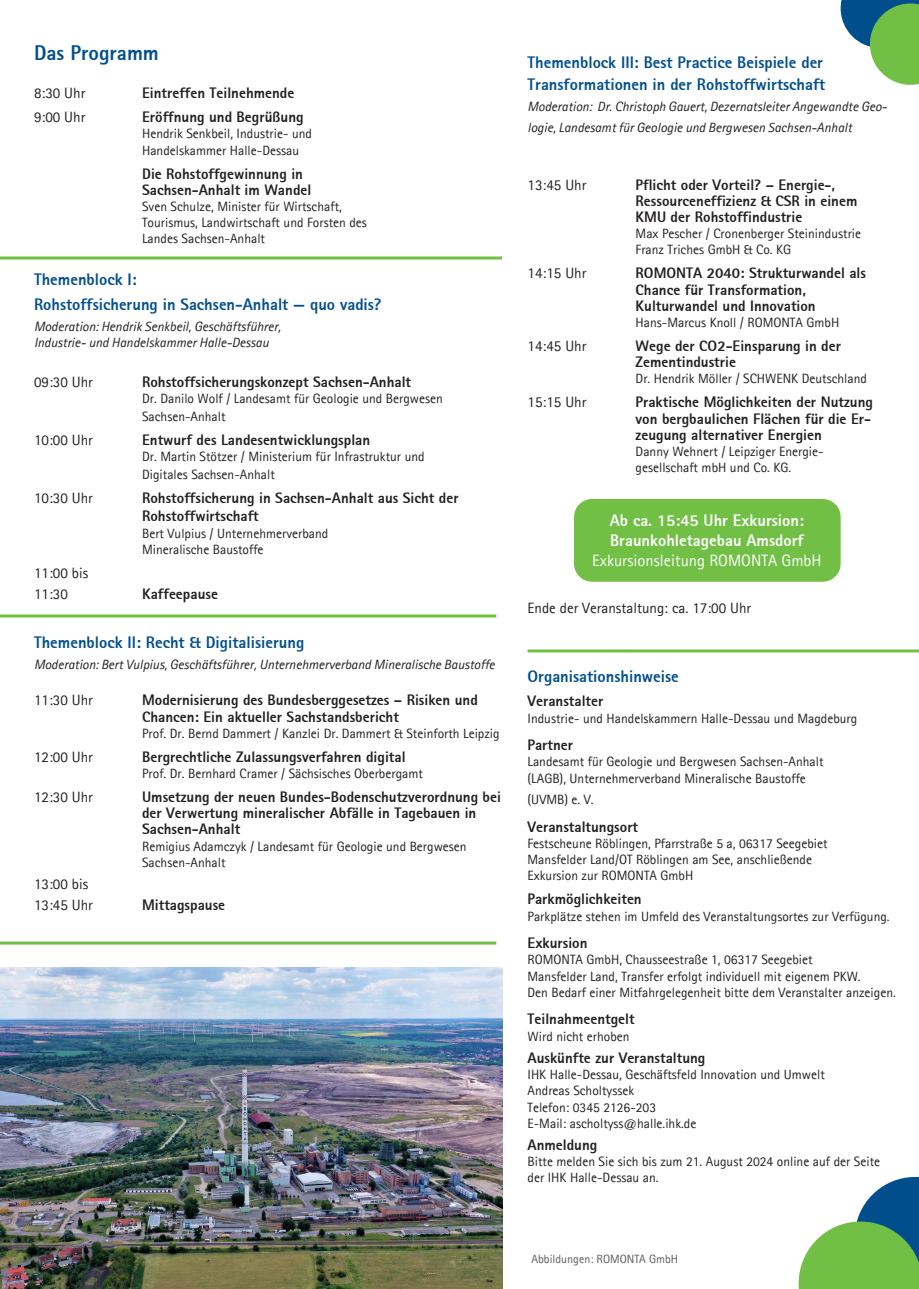
<style>
.page{position:relative;width:919px;height:1289px;background:#fff}
.page>*{position:absolute;margin:0;border:0;box-sizing:border-box;transform-origin:0 0}
.t1{font:800 21px "Agfa Rotis Sans Serif";color:#004f8c}
.t2{font:800 16.5px/21.6px "Agfa Rotis Sans Serif";color:#004f8c}
.t3{font:800 16.5px "Agfa Rotis Sans Serif";color:#fff}
.t4{font:16.5px "Agfa Rotis Sans Serif";color:#fff}
.t5{font:800 15px/16.2px "Agfa Rotis Sans Serif";color:#231f20}
.t6{font:15px "Agfa Rotis Sans Serif";color:#231f20}
.t7{font:13.5px/16.2px "Agfa Rotis Sans Serif";color:#231f20}
.t8{font:italic 13.5px/16.2px "Agfa Rotis Sans Serif";color:#231f20}
.t9{font:12px "Agfa Rotis Sans Serif";color:#5c5c5f}
</style>
<div class="page">
<hr style="left:0;top:256px;width:502px;height:3px;background:#71bf44">
<hr style="left:0;top:614px;width:496px;height:3px;background:#71bf44">
<hr style="left:0;top:941px;width:496px;height:3px;background:#71bf44">
<svg style="left:798px;top:1177px;width:120px;height:111px"></svg>
<div style="left:574px;top:499px;width:266px;height:82px;background:#71bf44;border-radius:18px"></div>
<hr style="left:527px;top:649px;width:391px;height:3px;background:#71bf44">
<svg style="left:840px;top:0;width:78px;height:85px"></svg>
<img style="left:0;top:967px;width:502px;height:321px">
<p class="t1" style="left:34px;top:40px;width:126px">Das Programm</p>
<p class="t6" style="left:34px;top:84px;width:53px">8:30 Uhr</p>
<p class="t5" style="left:142px;top:85px;width:154px">Eintreffen Teilnehmende</p>
<p class="t6" style="left:34px;top:108px;width:53px">9:00 Uhr</p>
<p class="t5" style="left:142px;top:109px;width:163px">Eröffnung und Begrüßung</p>
<p class="t7" style="left:142px;top:125px;width:171px">Hendrik Senkbeil, Industrie- und<br>Handelskammer Halle-Dessau</p>
<p class="t5" style="left:142px;top:165px;width:171px">Die Rohstoffgewinnung in<br>Sachsen-Anhalt im Wandel</p>
<p class="t7" style="left:142px;top:198px;width:201px">Sven Schulze, Minister für Wirtschaft,</p>
<p class="t7" style="left:142px;top:214px;width:226px">Tourismus, Landwirtschaft und Forsten des</p>
<p class="t7" style="left:142px;top:230px;width:124px">Landes Sachsen-Anhalt</p>
<p class="t2" style="left:34px;top:268px;width:104px">Themenblock I:</p>
<p class="t2" style="left:34px;top:293px;width:349px">Rohstoffsicherung in Sachsen-Anhalt — quo vadis?</p>
<p class="t8" style="left:34px;top:318px;width:248px">Moderation: Hendrik Senkbeil, Geschäftsführer,<br>Industrie- und Handelskammer Halle-Dessau</p>
<p class="t6" style="left:34px;top:373px;width:60px">09:30 Uhr</p>
<p class="t5" style="left:142px;top:373px;width:270px">Rohstoffsicherungskonzept Sachsen-Anhalt</p>
<p class="t7" style="left:142px;top:389px;width:302px;line-height:18px">Dr. Danilo Wolf / Landesamt für Geologie und Bergwesen<br>Sachsen-Anhalt</p>
<p class="t6" style="left:34px;top:431px;width:60px">10:00 Uhr</p>
<p class="t5" style="left:142px;top:432px;width:230px">Entwurf des Landesentwicklungsplan</p>
<p class="t7" style="left:142px;top:448px;width:284px">Dr. Martin Stötzer / Ministerium für Infrastruktur und</p>
<p class="t7" style="left:142px;top:466px;width:134px">Digitales Sachsen-Anhalt</p>
<p class="t6" style="left:34px;top:489px;width:60px">10:30 Uhr</p>
<p class="t5" style="left:142px;top:489px;width:318px;line-height:18px">Rohstoffsicherung in Sachsen-Anhalt aus Sicht der<br>Rohstoffwirtschaft</p>
<p class="t7" style="left:142px;top:524px;width:188px">Bert Vulpius / Unternehmerverband<br>Mineralische Baustoffe</p>
<p class="t6" style="left:34px;top:564px;width:56px">11:00 bis</p>
<p class="t6" style="left:34px;top:585px;width:35px">11:30</p>
<p class="t5" style="left:142px;top:585px;width:77px">Kaffeepause</p>
<p class="t2" style="left:34px;top:631px;width:272px">Themenblock II: Recht &amp; Digitalisierung</p>
<p class="t8" style="left:34px;top:656px;width:462px">Moderation: Bert Vulpius, Geschäftsführer, Unternehmerverband Mineralische Baustoffe</p>
<p class="t6" style="left:34px;top:691px;width:60px">11:30 Uhr</p>
<p class="t5" style="left:142px;top:692px;width:337px">Modernisierung des Bundesberggesetzes – Risiken und</p>
<p class="t5" style="left:142px;top:708px;width:258px">Chancen: Ein aktueller Sachstandsbericht</p>
<p class="t7" style="left:142px;top:725px;width:359px">Prof. Dr. Bernd Dammert / Kanzlei Dr. Dammert &amp; Steinforth Leipzig</p>
<p class="t6" style="left:34px;top:747px;width:60px">12:00 Uhr</p>
<p class="t5" style="left:142px;top:748px;width:265px">Bergrechtliche Zulassungsverfahren digital</p>
<p class="t7" style="left:142px;top:765px;width:282px">Prof. Dr. Bernhard Cramer / Sächsisches Oberbergamt</p>
<p class="t6" style="left:34px;top:788px;width:60px">12:30 Uhr</p>
<p class="t5" style="left:142px;top:788px;width:360px">Umsetzung der neuen Bundes-Bodenschutzverordnung bei</p>
<p class="t5" style="left:142px;top:804px;width:336px">der Verwertung mineralischer Abfälle in Tagebauen in<br>Sachsen-Anhalt</p>
<p class="t7" style="left:142px;top:837px;width:326px">Remigius Adamczyk / Landesamt für Geologie und Bergwesen<br>Sachsen-Anhalt</p>
<p class="t6" style="left:34px;top:875px;width:56px">13:00 bis</p>
<p class="t6" style="left:34px;top:896px;width:60px">13:45 Uhr</p>
<p class="t5" style="left:142px;top:897px;width:85px">Mittagspause</p>
<p class="t2" style="left:527px;top:52px;width:299px">Themenblock III: Best Practice Beispiele der<br>Transformationen in der Rohstoffwirtschaft</p>
<p class="t8" style="left:527px;top:96px;width:361px;line-height:21px">Moderation: Dr. Christoph Gauert, Dezernatsleiter Angewandte Geo&shy;logie, Landesamt für Geologie und Bergwesen Sachsen-Anhalt</p>
<p class="t6" style="left:527px;top:175px;width:60px">13:45 Uhr</p>
<p class="t5" style="left:635px;top:176px;width:201px">Pflicht oder Vorteil? – Energie-,</p>
<p class="t5" style="left:635px;top:192px;width:223px">Ressourceneffizienz &amp; CSR in einem<br>KMU der Rohstoffindustrie</p>
<p class="t7" style="left:635px;top:225px;width:227px">Max Pescher / Cronenberger Steinindustrie<br>Franz Triches GmbH &amp; Co. KG</p>
<p class="t6" style="left:527px;top:264px;width:60px">14:15 Uhr</p>
<p class="t5" style="left:635px;top:265px;width:232px">ROMONTA 2040: Strukturwandel als<br>Chance für Transformation,</p>
<p class="t5" style="left:635px;top:297px;width:181px">Kulturwandel und Innovation</p>
<p class="t7" style="left:635px;top:314px;width:205px">Hans-Marcus Knoll / ROMONTA GmbH</p>
<p class="t6" style="left:527px;top:337px;width:60px">14:45 Uhr</p>
<p class="t5" style="left:635px;top:337px;width:207px">Wege der CO2-Einsparung in der</p>
<p class="t5" style="left:635px;top:354px;width:102px">Zementindustrie</p>
<p class="t7" style="left:635px;top:370px;width:233px">Dr. Hendrik Möller / SCHWENK Deutschland</p>
<p class="t6" style="left:527px;top:393px;width:60px">15:15 Uhr</p>
<p class="t5" style="left:635px;top:394px;width:239px">Praktische Möglichkeiten der Nutzung von bergbaulichen Flächen für die Er&shy;zeugung alternativer Energien</p>
<p class="t7" style="left:635px;top:443px;width:189px">Danny Wehnert / Leipziger Energie-</p>
<p class="t7" style="left:635px;top:459px;width:157px">gesellschaft mbH und Co. KG.</p>
<p class="t3" style="left:609px;top:510px;width:196px">Ab ca. 15:45 Uhr Exkursion:</p>
<p class="t3" style="left:610px;top:530px;width:195px">Braunkohletagebau Amsdorf</p>
<p class="t4" style="left:592px;top:550px;width:231px">Exkursionsleitung ROMONTA GmbH</p>
<p class="t6" style="left:527px;top:599px;width:225px">Ende der Veranstaltung: ca. 17:00 Uhr</p>
<p class="t2" style="left:527px;top:665px;width:153px">Organisationshinweise</p>
<p class="t5" style="left:527px;top:693px;width:77px">Veranstalter</p>
<p class="t7" style="left:527px;top:709px;width:331px">Industrie- und Handelskammern Halle-Dessau und Magdeburg</p>
<p class="t5" style="left:527px;top:736px;width:47px">Partner</p>
<p class="t7" style="left:527px;top:753px;width:297px">Landesamt für Geologie und Bergwesen Sachsen-Anhalt</p>
<p class="t7" style="left:527px;top:769px;width:280px">(LAGB), Unternehmerverband Mineralische Baustoffe</p>
<p class="t7" style="left:527px;top:791px;width:68px">(UVMB) e. V.</p>
<p class="t5" style="left:527px;top:818px;width:112px">Veranstaltungsort</p>
<p class="t7" style="left:527px;top:835px;width:301px">Festscheune Röblingen, Pfarrstraße 5 a, 06317 Seegebiet<br>Mansfelder Land/OT Röblingen am See, anschließende</p>
<p class="t7" style="left:527px;top:867px;width:167px">Exkursion zur ROMONTA GmbH</p>
<p class="t5" style="left:527px;top:891px;width:116px">Parkmöglichkeiten</p>
<p class="t7" style="left:527px;top:907px;width:363px">Parkplätze stehen im Umfeld des Veranstaltungsortes zur Verfügung.</p>
<p class="t5" style="left:527px;top:934px;width:61px">Exkursion</p>
<p class="t7" style="left:527px;top:951px;width:370px">ROMONTA GmbH, Chausseestraße 1, 06317 Seegebiet<br>Mansfelder Land, Transfer erfolgt individuell mit eigenem PKW.<br>Den Bedarf einer Mitfahrgelegenheit bitte dem Veranstalter anzeigen.</p>
<p class="t5" style="left:527px;top:1011px;width:108px">Teilnahmeentgelt</p>
<p class="t7" style="left:527px;top:1027px;width:103px">Wird nicht erhoben</p>
<p class="t5" style="left:527px;top:1049px;width:179px">Auskünfte zur Veranstaltung</p>
<p class="t7" style="left:527px;top:1066px;width:299px">IHK Halle-Dessau, Geschäftsfeld Innovation und Umwelt</p>
<p class="t7" style="left:527px;top:1082px;width:108px">Andreas Scholtyssek</p>
<p class="t7" style="left:527px;top:1098px;width:130px">Telefon: 0345 2126-203</p>
<p class="t7" style="left:527px;top:1114px;width:170px">E-Mail: ascholtyss@halle.ihk.de</p>
<p class="t5" style="left:527px;top:1136px;width:71px">Anmeldung</p>
<p class="t7" style="left:527px;top:1153px;width:354px">Bitte melden Sie sich bis zum 21. August 2024 online auf der Seite</p>
<p class="t7" style="left:527px;top:1169px;width:132px">der IHK Halle-Dessau an.</p>
<p class="t9" style="left:531px;top:1251px;width:148px">Abbildungen: ROMONTA GmbH</p>
</div>
